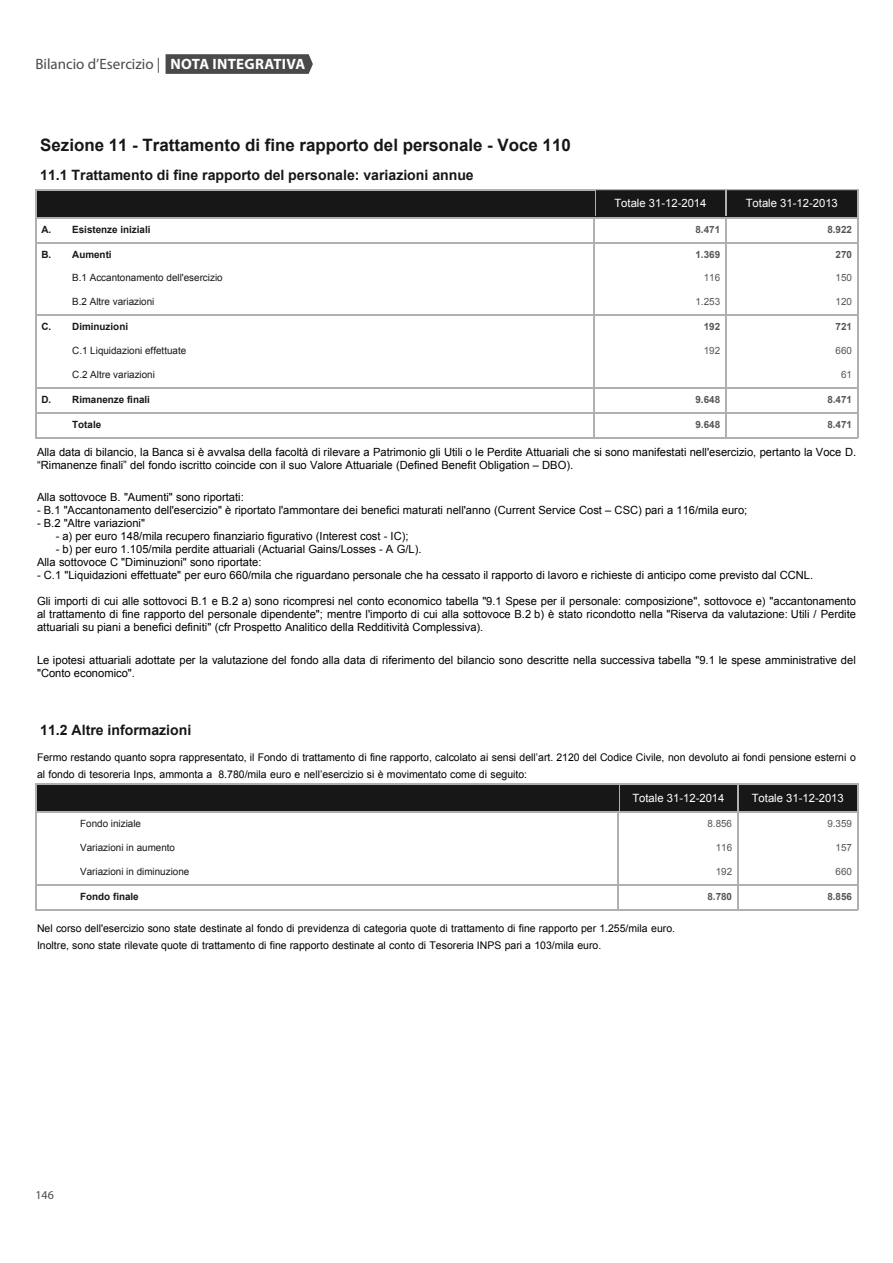
<style>
.page{position:relative;width:893px;height:1263px;background:#fff}
.page>*{position:absolute;margin:0;border:0;box-sizing:border-box;transform-origin:0 0}
.t1{font:700 17.1px "Arial";color:#171717}
.t2{font:15px "Myriad Pro";color:#4a4a49}
.t3{font:700 14.25px "Arial";color:#171717}
.t4{font:12px "Myriad Pro";color:#4a4a49}
.t5{font:11.4px "Arial";color:#fff}
.t6{font:11.25px/13px "Arial";color:#000}
.t7{font:10.65px/17.1px "Arial";color:#000}
.t8{font:9.9px "Arial";color:#171717}
.t9{font:700 9.9px "Arial";color:#171717}
.t10{font:700 9.9px "Arial";color:#565656}
.t11{font:9.9px "Arial";color:#565656}
.s1{font-weight:700;color:#fff}
</style>
<div class="page">
<svg style="left:166px;top:54px;width:147px;height:20px;background:#4f4f4e"></svg>
<hr style="left:726px;top:437px;width:132px;height:1px;background:#b0b0b0">
<hr style="left:594px;top:437px;width:132px;height:1px;background:#b0b0b0">
<hr style="left:67px;top:437px;width:527px;height:1px;background:#b0b0b0">
<hr style="left:35px;top:437px;width:32px;height:1px;background:#b0b0b0">
<hr style="left:726px;top:412px;width:132px;height:1px;background:#b0b0b0">
<hr style="left:594px;top:412px;width:132px;height:1px;background:#b0b0b0">
<hr style="left:67px;top:412px;width:527px;height:1px;background:#b0b0b0">
<hr style="left:35px;top:412px;width:32px;height:1px;background:#b0b0b0">
<hr style="left:726px;top:387px;width:132px;height:1px;background:#b0b0b0">
<hr style="left:594px;top:387px;width:132px;height:1px;background:#b0b0b0">
<hr style="left:67px;top:387px;width:527px;height:1px;background:#b0b0b0">
<hr style="left:35px;top:387px;width:32px;height:1px;background:#b0b0b0">
<hr style="left:726px;top:315px;width:132px;height:1px;background:#b0b0b0">
<hr style="left:594px;top:315px;width:132px;height:1px;background:#b0b0b0">
<hr style="left:67px;top:315px;width:527px;height:1px;background:#b0b0b0">
<hr style="left:35px;top:315px;width:32px;height:1px;background:#b0b0b0">
<hr style="left:726px;top:242px;width:132px;height:1px;background:#b0b0b0">
<hr style="left:594px;top:242px;width:132px;height:1px;background:#b0b0b0">
<svg style="left:593px;top:218px;width:1px;height:219px"></svg>
<hr style="left:67px;top:242px;width:527px;height:1px;background:#b0b0b0">
<hr style="left:35px;top:242px;width:32px;height:1px;background:#b0b0b0">
<div style="left:594px;top:189px;width:264px;height:29px;background:#171717"></div>
<svg style="left:857px;top:190px;width:1px;height:247px"></svg>
<hr style="left:594px;top:189px;width:264px;height:1px;background:#b0b0b0">
<hr style="left:594px;top:217px;width:264px;height:1px;background:#b0b0b0">
<hr style="left:594px;top:190px;width:2px;height:26px;background:#b0b0b0">
<svg style="left:725px;top:190px;width:1px;height:247px"></svg>
<div style="left:35px;top:189px;width:559px;height:29px;background:#171717"></div>
<svg style="left:35px;top:190px;width:1px;height:247px"></svg>
<hr style="left:35px;top:189px;width:559px;height:1px;background:#b0b0b0">
<hr style="left:35px;top:217px;width:559px;height:1px;background:#b0b0b0">
<hr style="left:738px;top:909px;width:120px;height:1px;background:#b0b0b0">
<hr style="left:618px;top:909px;width:120px;height:1px;background:#b0b0b0">
<hr style="left:75px;top:909px;width:543px;height:1px;background:#b0b0b0">
<hr style="left:35px;top:909px;width:40px;height:1px;background:#b0b0b0">
<hr style="left:738px;top:884px;width:120px;height:1px;background:#b0b0b0">
<hr style="left:618px;top:884px;width:120px;height:1px;background:#b0b0b0">
<hr style="left:75px;top:884px;width:543px;height:1px;background:#b0b0b0">
<hr style="left:35px;top:884px;width:40px;height:1px;background:#b0b0b0">
<svg style="left:617px;top:813px;width:1px;height:96px"></svg>
<div style="left:618px;top:784px;width:240px;height:29px;background:linear-gradient(to right,#181818,#181818)"></div>
<svg style="left:857px;top:785px;width:1px;height:124px"></svg>
<hr style="left:618px;top:784px;width:240px;height:1px;background:#b0b0b0">
<hr style="left:618px;top:812px;width:240px;height:1px;background:#b0b0b0">
<div style="left:738px;top:785px;width:119px;height:25px;background:#171717"></div>
<div style="left:618px;top:785px;width:120px;height:25px;background:#171717"></div>
<hr style="left:618px;top:785px;width:2px;height:25px;background:#b0b0b0">
<svg style="left:737px;top:785px;width:1px;height:124px"></svg>
<div style="left:35px;top:784px;width:583px;height:29px;background:#171717"></div>
<svg style="left:35px;top:785px;width:1px;height:124px"></svg>
<hr style="left:35px;top:784px;width:583px;height:1px;background:#b0b0b0">
<hr style="left:35px;top:812px;width:583px;height:1px;background:#b0b0b0">
<h2 class="t2" style="left:35px;top:54px;width:271px">Bilancio d’Esercizio | <span class="s1">NOTA INTEGRATIVA</span></h2>
<h1 class="t1" style="left:40px;top:133px;width:532px">Sezione 11 - Trattamento di fine rapporto del personale - Voce 110</h1>
<p class="t3" style="left:40px;top:165px;width:435px">11.1 Trattamento di fine rapporto del personale: variazioni annue</p>
<p class="t5" style="left:614px;top:196px;width:94px">Totale 31-12-2014</p>
<p class="t5" style="left:746px;top:196px;width:94px">Totale 31-12-2013</p>
<p class="t9" style="left:41px;top:223px;width:111px">A. Esistenze iniziali</p>
<p class="t10" style="left:695px;top:223px;width:26px">8.471</p>
<p class="t10" style="left:827px;top:223px;width:26px">8.922</p>
<p class="t9" style="left:41px;top:248px;width:72px">B. Aumenti</p>
<p class="t10" style="left:695px;top:248px;width:26px">1.369</p>
<p class="t10" style="left:836px;top:248px;width:18px">270</p>
<p class="t8" style="left:72px;top:271px;width:152px">B.1 Accantonamento dell'esercizio</p>
<p class="t11" style="left:704px;top:271px;width:18px">116</p>
<p class="t11" style="left:836px;top:271px;width:18px">150</p>
<p class="t8" style="left:72px;top:295px;width:84px">B.2 Altre variazioni</p>
<p class="t11" style="left:695px;top:295px;width:26px">1.253</p>
<p class="t11" style="left:836px;top:295px;width:18px">120</p>
<p class="t9" style="left:41px;top:320px;width:88px">C. Diminuzioni</p>
<p class="t10" style="left:704px;top:320px;width:18px">192</p>
<p class="t10" style="left:836px;top:320px;width:18px">721</p>
<p class="t8" style="left:72px;top:344px;width:116px">C.1 Liquidazioni effettuate</p>
<p class="t11" style="left:704px;top:344px;width:18px">192</p>
<p class="t11" style="left:836px;top:344px;width:18px">660</p>
<p class="t8" style="left:72px;top:368px;width:84px">C.2 Altre variazioni</p>
<p class="t11" style="left:841px;top:368px;width:12px">61</p>
<p class="t9" style="left:41px;top:393px;width:110px">D. Rimanenze finali</p>
<p class="t10" style="left:695px;top:393px;width:26px">9.648</p>
<p class="t10" style="left:827px;top:393px;width:26px">8.471</p>
<p class="t9" style="left:72px;top:417px;width:31px">Totale</p>
<p class="t10" style="left:695px;top:417px;width:26px">9.648</p>
<p class="t10" style="left:827px;top:417px;width:26px">8.471</p>
<p class="t6" style="left:37px;top:445px;width:821px">Alla data di bilancio, la Banca si è avvalsa della facoltà di rilevare a Patrimonio gli Utili o le Perdite Attuariali che si sono manifestati nell'esercizio, pertanto la Voce D. “Rimanenze finali” del fondo iscritto coincide con il suo Valore Attuariale (Defined Benefit Obligation – DBO).</p>
<p class="t6" style="left:37px;top:491px;width:208px">Alla sottovoce B. "Aumenti" sono riportati:</p>
<p class="t6" style="left:37px;top:504px;width:712px">- B.1 "Accantonamento dell'esercizio" è riportato l'ammontare dei benefici maturati nell'anno (Current Service Cost – CSC) pari a 116/mila euro;</p>
<p class="t6" style="left:37px;top:517px;width:109px">- B.2 "Altre variazioni"</p>
<p class="t6" style="left:56px;top:530px;width:354px">- a) per euro 148/mila recupero finanziario figurativo (Interest cost - IC);</p>
<p class="t6" style="left:37px;top:543px;width:386px;text-indent:19px">- b) per euro 1.105/mila perdite attuariali (Actuarial Gains/Losses - A G/L).<br>Alla sottovoce C "Diminuzioni" sono riportate:</p>
<p class="t6" style="left:37px;top:569px;width:778px">- C.1 "Liquidazioni effettuate" per euro 660/mila che riguardano personale che ha cessato il rapporto di lavoro e richieste di anticipo come previsto dal CCNL.</p>
<p class="t6" style="left:37px;top:595px;width:820px;text-align:justify">Gli importi di cui alle sottovoci B.1 e B.2 a) sono ricompresi nel conto economico tabella "9.1 Spese per il personale: composizione", sottovoce e) "accantonamento al trattamento di fine rapporto del personale dipendente"; mentre l'importo di cui alla sottovoce B.2 b) è stato ricondotto nella "Riserva da valutazione: Utili / Perdite attuariali su piani a benefici definiti" (cfr Prospetto Analitico della Redditività Complessiva).</p>
<p class="t6" style="left:37px;top:654px;width:820px">Le ipotesi attuariali adottate per la valutazione del fondo alla data di riferimento del bilancio sono descritte nella successiva tabella "9.1 le spese amministrative del "Conto economico".</p>
<p class="t3" style="left:40px;top:721px;width:153px">11.2 Altre informazioni</p>
<p class="t7" style="left:37px;top:749px;width:820px">Fermo restando quanto sopra rappresentato, il Fondo di trattamento di fine rapporto, calcolato ai sensi dell’art. 2120 del Codice Civile, non devoluto ai fondi pensione esterni o al fondo di tesoreria Inps, ammonta a 8.780/mila euro e nell’esercizio si è movimentato come di seguito:</p>
<p class="t5" style="left:632px;top:790px;width:94px">Totale 31-12-2014</p>
<p class="t5" style="left:752px;top:790px;width:94px">Totale 31-12-2013</p>
<p class="t8" style="left:80px;top:817px;width:62px">Fondo iniziale</p>
<p class="t11" style="left:707px;top:817px;width:26px">8.856</p>
<p class="t11" style="left:827px;top:817px;width:26px">9.359</p>
<p class="t8" style="left:80px;top:841px;width:96px">Variazioni in aumento</p>
<p class="t11" style="left:716px;top:841px;width:18px">116</p>
<p class="t11" style="left:836px;top:841px;width:18px">157</p>
<p class="t8" style="left:80px;top:865px;width:111px">Variazioni in diminuzione</p>
<p class="t11" style="left:716px;top:865px;width:18px">192</p>
<p class="t11" style="left:836px;top:865px;width:18px">660</p>
<p class="t9" style="left:80px;top:890px;width:60px">Fondo finale</p>
<p class="t10" style="left:707px;top:890px;width:26px">8.780</p>
<p class="t10" style="left:827px;top:890px;width:26px">8.856</p>
<p class="t7" style="left:37px;top:919px;width:639px">Nel corso dell'esercizio sono state destinate al fondo di previdenza di categoria quote di trattamento di fine rapporto per 1.255/mila euro.<br>Inoltre, sono state rilevate quote di trattamento di fine rapporto destinate al conto di Tesoreria INPS pari a 103/mila euro.</p>
<p class="t4" style="left:35px;top:1187px;width:20px">146</p>
</div>
